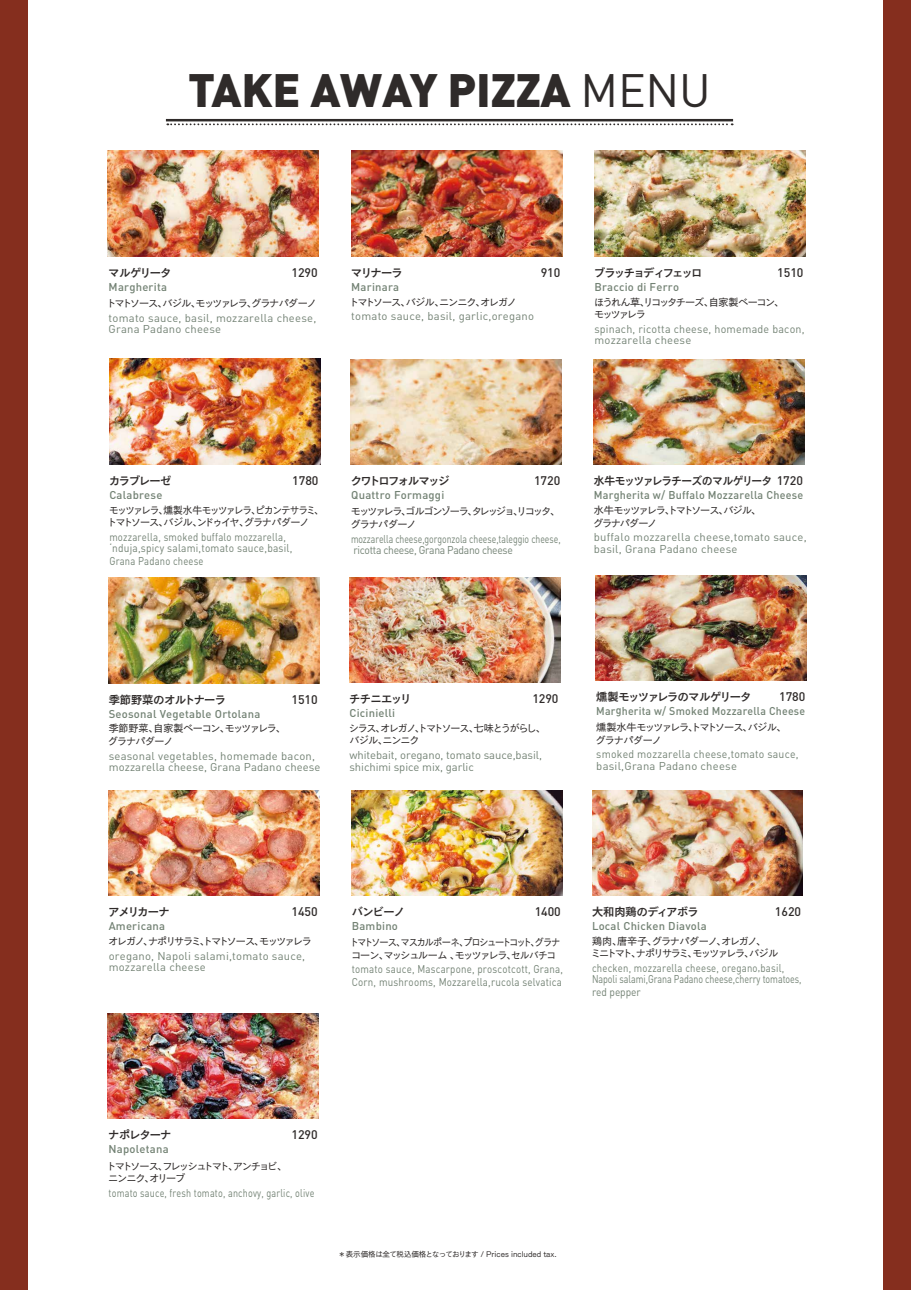
<style>
.page{position:relative;width:911px;height:1290px;background:#fff}
.page>*{position:absolute;margin:0;border:0;box-sizing:border-box;transform-origin:0 0}
.t1{font:900 46.25px "DIN";letter-spacing:-.005em;color:#2f2b2a}
.t2{font:500 12.38px "DIN";letter-spacing:-.005em;color:#2f2b2a}
.t3{font:11.25px/11.2px "DIN";letter-spacing:.02em;color:#738274}
.t4{font:500 11.25px "DIN";letter-spacing:.02em;color:#738274}
.t5{font:11.25px/11.2px "DIN";letter-spacing:-.005em;color:#738274;scale:.85 1}
.t6{font:11.25px/12.8px "DIN";letter-spacing:.02em;color:#738274;scale:.86 1}
.t7{font:11.25px/11.2px "DIN";letter-spacing:-.005em;color:#738274;scale:.77 1}
.t8{font:11.25px/11.2px "DIN";letter-spacing:.02em;color:#738274;scale:.85 1}
.t9{font:11.25px/12.5px "DIN";letter-spacing:-.005em;color:#738274}
.t10{font:11.25px/11.2px "DIN";letter-spacing:.02em;color:#738274;scale:.93 1}
.t11{font:11.25px "New Cezanne Pro DB";letter-spacing:-.085em;color:#2f2b2a}
.t12{font:11.25px/11.2px "DIN";letter-spacing:.02em;color:#738274;scale:.95 1}
.t13{font:11.25px "DIN";letter-spacing:.02em;color:#738274;scale:.8 1}
.t14{font:500 11.25px "DIN";letter-spacing:.02em;color:#738274;scale:.96 1}
.t15{font:500 11.25px "DIN";letter-spacing:.02em;color:#738274;scale:.94 1}
.t16{font:11.25px "New Cezanne Pro DB";letter-spacing:-.085em;color:#2f2b2a;scale:.95 1}
.t17{font:11.25px "DIN";letter-spacing:.02em;color:#738274;scale:.84 1}
.t18{font:11.25px "New Cezanne Pro DB";letter-spacing:-.145em;color:#2f2b2a}
.t19{font:11.25px "New Cezanne Pro DB";letter-spacing:-.04em;color:#2f2b2a}
.t20{font:11.25px "New Cezanne Pro DB";letter-spacing:-.025em;color:#2f2b2a}
.t21{font:11.25px "New Cezanne Pro DB";letter-spacing:-.125em;color:#2f2b2a}
.t22{font:11.25px "DIN";letter-spacing:-.005em;color:#738274;scale:.9 1}
.t23{font:10.12px/12.5px "New Cezanne Pro M";letter-spacing:-.125em;color:#2f2b2a}
.t24{font:10.12px/12.5px "New Cezanne Pro M";letter-spacing:-.125em;color:#2f2b2a;scale:.91 1}
.t25{font:10.12px/12.5px "New Cezanne Pro M";letter-spacing:-.125em;color:#2f2b2a;scale:.96 1}
.t26{font:10.12px/12.5px "New Cezanne Pro M";letter-spacing:-.15em;color:#2f2b2a}
.t27{font:10.12px/12.5px "New Cezanne Pro M";letter-spacing:-.165em;color:#2f2b2a}
.t28{font:10.12px/12.5px "New Cezanne Pro M";letter-spacing:-.09em;color:#2f2b2a}
.t29{font:10.12px/12.5px "New Cezanne Pro M";letter-spacing:-.155em;color:#2f2b2a}
.t30{font:10.12px/12.5px "New Cezanne Pro M";letter-spacing:-.075em;color:#2f2b2a}
.t31{font:10.12px "New Cezanne Pro M";letter-spacing:-.16em;color:#2f2b2a}
.t32{font:10.12px "New Cezanne Pro M";letter-spacing:-.105em;color:#2f2b2a}
.t33{font:7.5px "New Cezanne Pro M";letter-spacing:-.005em;color:#2f2b2a}
.s1{font-weight:400}
.s2{font-family:"DIN";font-weight:500;font-size:12.38px}
</style>
<div class="page">
<div style="left:0;top:0;width:28px;height:1290px;background:#852e1e"></div>
<div style="left:883px;top:0;width:28px;height:1290px;background:#852e1e"></div>
<hr style="left:166px;top:119px;width:567px;height:2px;background:#2f2b2a">
<svg style="left:167px;top:123px;width:565px;height:2px"></svg>
<img style="left:592px;top:790px;width:211px;height:105px">
<img style="left:349px;top:577px;width:211px;height:105px">
<img style="left:109px;top:359px;width:211px;height:105px">
<img style="left:108px;top:151px;width:211px;height:105px">
<img style="left:351px;top:151px;width:211px;height:105px">
<img style="left:350px;top:360px;width:211px;height:105px">
<img style="left:594px;top:360px;width:210px;height:105px">
<img style="left:595px;top:575px;width:211px;height:105px">
<img style="left:108px;top:1013px;width:211px;height:106px">
<img style="left:109px;top:790px;width:210px;height:105px">
<img style="left:352px;top:790px;width:210px;height:105px">
<img style="left:594px;top:151px;width:211px;height:105px">
<img style="left:109px;top:578px;width:210px;height:105px">
<h1 class="t1" style="left:188px;top:60px;width:524px">TAKE AWAY PIZZA <span class="s1">MENU</span></h1>
<p class="t11" style="left:108px;top:262px;width:65px">マルゲリータ</p>
<p class="t2" style="left:291px;top:264px;width:28px">1290</p>
<p class="t4" style="left:109px;top:279px;width:60px">Margherita</p>
<p class="t23" style="left:106px;top:295px;width:212px">トマトソース、バジル、モッツァレラ、グラナパダーノ</p>
<p class="t3" style="left:109px;top:312px;width:209px">tomato sauce, basil, mozzarella cheese,<br>Grana Padano cheese</p>
<p class="t11" style="left:351px;top:262px;width:53px">マリナーラ</p>
<p class="t2" style="left:540px;top:264px;width:21px">910</p>
<p class="t4" style="left:351px;top:279px;width:49px">Marinara</p>
<p class="t32" style="left:349px;top:293px;width:169px">トマトソース、バジル、ニンニク、オレガノ</p>
<p class="t3" style="left:351px;top:310px;width:184px">tomato sauce, basil, garlic,oregano</p>
<p class="t18" style="left:594px;top:262px;width:110px">ブラッチョディフェッロ</p>
<p class="t2" style="left:777px;top:264px;width:28px">1510</p>
<p class="t4" style="left:594px;top:279px;width:86px">Braccio di Ferro</p>
<p class="t29" style="left:594px;top:294px;width:192px">ほうれん草、リコッタチーズ、自家製ベーコン、モッツァレラ</p>
<p class="t12" style="left:594px;top:323px;width:223px">spinach, ricotta cheese, homemade bacon, mozzarella cheese</p>
<p class="t11" style="left:109px;top:470px;width:64px">カラブレーゼ</p>
<p class="t2" style="left:292px;top:472px;width:28px">1780</p>
<p class="t4" style="left:109px;top:487px;width:55px">Calabrese</p>
<p class="t25" style="left:107px;top:502px;width:227px">モッツァレラ、燻製水牛モッツァレラ、ピカンテサラミ、トマトソース、バジル、ンドゥイヤ、グラナパダーノ</p>
<p class="t8" style="left:109px;top:531px;width:217px">mozzarella, smoked buffalo mozzarella, ‘nduja,spicy salami,tomato sauce,basil,</p>
<p class="t17" style="left:109px;top:554px;width:114px">Grana Padano cheese</p>
<p class="t21" style="left:351px;top:471px;width:100px">クワトロフォルマッジ</p>
<p class="t2" style="left:534px;top:473px;width:28px">1720</p>
<p class="t4" style="left:351px;top:488px;width:95px">Quattro Formaggi</p>
<p class="t26" style="left:350px;top:504px;width:211px">モッツァレラ、ゴルゴンゾーラ、タレッジョ、リコッタ、グラナパダーノ</p>
<p class="t7" style="left:351px;top:533px;width:273px">mozzarella cheese,gorgonzola cheese,taleggio cheese, ricotta cheese, Grana Padano cheese</p>
<p class="t16" style="left:594px;top:471px;width:222px">水牛モッツァレラチーズのマルゲリータ <span class="s2">1720</span></p>
<p class="t14" style="left:594px;top:488px;width:219px">Margherita w/ Buffalo Mozzarella Cheese</p>
<p class="t23" style="left:593px;top:503px;width:170px">水牛モッツァレラ、トマトソース、バジル、グラナパダーノ</p>
<p class="t3" style="left:594px;top:531px;width:214px">buffalo mozzarella cheese,tomato sauce, basil, Grana Padano cheese</p>
<p class="t19" style="left:109px;top:689px;width:119px">季節野菜のオルトナーラ</p>
<p class="t2" style="left:291px;top:691px;width:28px">1510</p>
<p class="t4" style="left:109px;top:706px;width:153px">Seosonal Vegetable Ortolana</p>
<p class="t30" style="left:108px;top:721px;width:179px">季節野菜、自家製ベーコン、モッツァレラ、グラナパダーノ</p>
<p class="t3" style="left:109px;top:750px;width:213px">seasonal vegetables, homemade bacon, mozzarella cheese, Grana Padano cheese</p>
<p class="t11" style="left:349px;top:689px;width:64px">チチニエッリ</p>
<p class="t2" style="left:532px;top:690px;width:28px">1290</p>
<p class="t4" style="left:349px;top:706px;width:47px">Cicinielli</p>
<p class="t23" style="left:349px;top:720px;width:198px">シラス、オレガノ、トマトソース、七味とうがらし、バジル、ニンニク</p>
<p class="t9" style="left:349px;top:748px;width:194px">whitebait, oregano, tomato sauce,basil, shichimi spice mix, garlic</p>
<p class="t11" style="left:596px;top:687px;width:157px">燻製モッツァレラのマルゲリータ</p>
<p class="t2" style="left:779px;top:688px;width:28px">1780</p>
<p class="t15" style="left:596px;top:704px;width:224px">Margherita w/ Smoked Mozzarella Cheese</p>
<p class="t28" style="left:595px;top:720px;width:193px">燻製水牛モッツァレラ、トマトソース、バジル、グラナパダーノ</p>
<p class="t10" style="left:596px;top:748px;width:219px">smoked mozzarella cheese,tomato sauce, basil,Grana Padano cheese</p>
<p class="t11" style="left:108px;top:902px;width:63px">アメリカーナ</p>
<p class="t2" style="left:291px;top:903px;width:28px">1450</p>
<p class="t4" style="left:109px;top:919px;width:58px">Americana</p>
<p class="t31" style="left:108px;top:932px;width:205px">オレガノ、ナポリサラミ、トマトソース、モッツァレラ</p>
<p class="t3" style="left:109px;top:950px;width:198px">oregano, Napoli salami,tomato sauce, mozzarella cheese</p>
<p class="t11" style="left:352px;top:902px;width:55px">バンビーノ</p>
<p class="t2" style="left:535px;top:903px;width:28px">1400</p>
<p class="t4" style="left:352px;top:919px;width:48px">Bambino</p>
<p class="t24" style="left:350px;top:935px;width:233px">トマトソース、マスカルポーネ、プロシュートコット、グラナコーン、マッシュルーム 、モッツァレラ、セルバチコ</p>
<p class="t6" style="left:352px;top:963px;width:247px">tomato sauce, Mascarpone, proscotcott, Grana,<br>Corn, mushrooms, Mozzarella,rucola selvatica</p>
<p class="t20" style="left:592px;top:902px;width:108px">大和肉鶏のディアボラ</p>
<p class="t2" style="left:775px;top:903px;width:28px">1620</p>
<p class="t4" style="left:592px;top:919px;width:116px">Local Chicken Diavola</p>
<p class="t23" style="left:591px;top:933px;width:189px">鶏肉、唐辛子、グラナパダーノ、オレガノ、<br>ミニトマト、ナポリサラミ、モッツァレラ、バジル</p>
<p class="t5" style="left:592px;top:962px;width:248px">checken, mozzarella cheese, oregano,basil,<br>Napoli salami,Grana Padano cheese,cherry tomatoes,</p>
<p class="t22" style="left:592px;top:985px;width:56px">red pepper</p>
<p class="t11" style="left:108px;top:1125px;width:65px">ナポレターナ</p>
<p class="t2" style="left:291px;top:1127px;width:28px">1290</p>
<p class="t4" style="left:109px;top:1142px;width:62px">Napoletana</p>
<p class="t27" style="left:106px;top:1158px;width:182px">トマトソース、フレッシュトマト、アンチョビ、ニンニク、オリーブ</p>
<p class="t13" style="left:109px;top:1185px;width:259px">tomato sauce, fresh tomato, anchovy, garlic, olive</p>
<p class="t33" style="left:338px;top:1248px;width:220px">＊表示価格は全て税込価格となっております / Prices included tax.</p>
</div>
